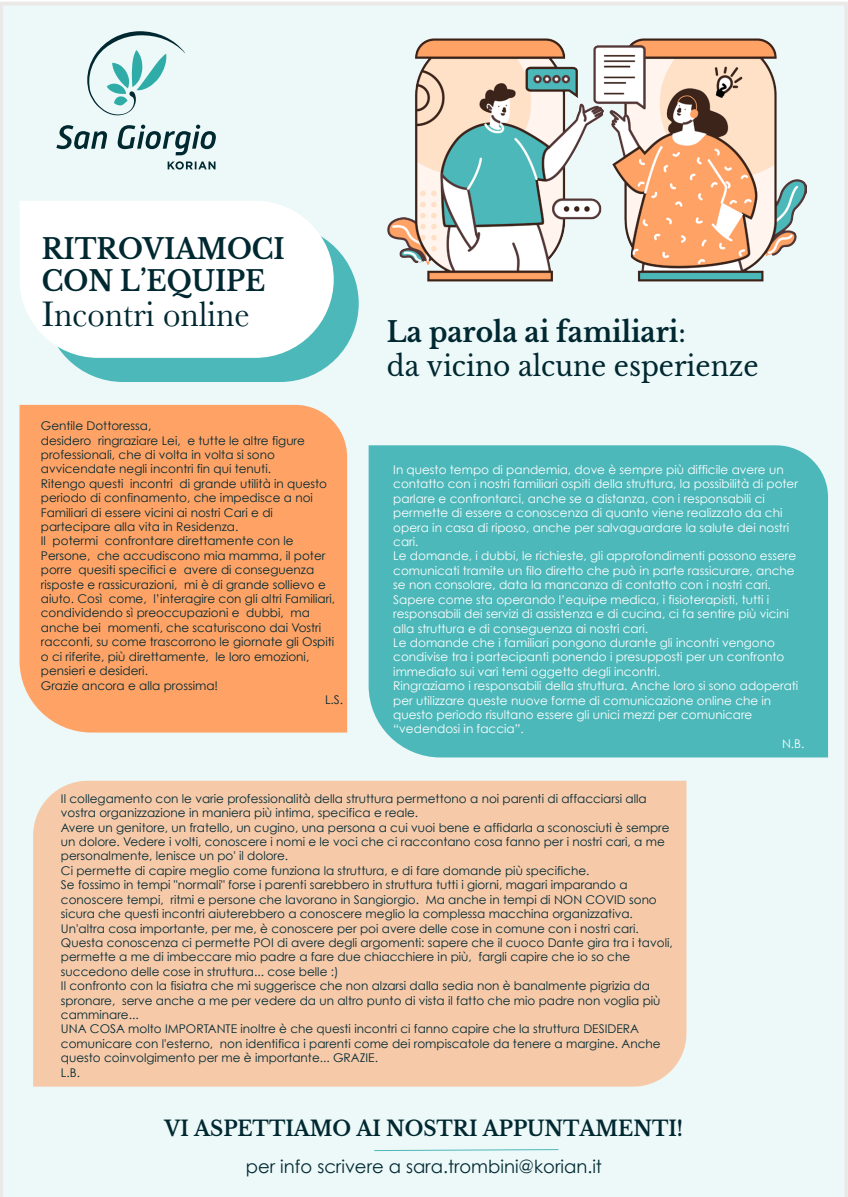
<style>
.page{position:relative;width:848px;height:1197px;background:#fff}
.page>*{position:absolute;margin:0;border:0;box-sizing:border-box;transform-origin:0 0}
.t1{font:36.9px "Baskerville";color:#002831;scale:.94 1}
.t2{font:28px/34px "Libre Baskerville";color:#002831;scale:.94 1}
.t3{font:700 28px/31.5px "Libre Baskerville";color:#002831;scale:.94 1}
.t4{font:700 21px "Libre Baskerville";color:#002831;scale:.94 1}
.t5{font:18px "Century Gothic";color:#012932}
.t6{font:12px/14.4px "Century Gothic";color:#012932}
.t7{font:12px "Century Gothic";color:#fff}
.s1{font-weight:700}
</style>
<div class="page">
<div style="left:0;top:2px;width:848px;height:1194px;background:#edf8f8"></div>
<div style="left:33px;top:780px;width:653px;height:306px;background:#f6c9a9"></div>
<div style="left:368px;top:445px;width:460px;height:312px;background:#4cb8ba"></div>
<div style="left:20px;top:405px;width:327px;height:327px;background:#ffa265"></div>
<img style="left:387px;top:30px;width:419px;height:273px">
<svg style="left:56px;top:125px;width:161px;height:30px;background:#a9bcbf"></svg>
<svg style="left:87px;top:31px;width:98px;height:85px;background:#c6e1e1"></svg>
<svg style="left:168px;top:161px;width:47px;height:8px"></svg>
<svg style="left:45px;top:225px;width:314px;height:157px;background:#7ccbcc"></svg>
<svg style="left:20px;top:201px;width:314px;height:157px"></svg>
<svg style="left:373px;top:1148px;width:186px;height:3px"></svg>
<h2 class="t3" style="left:42px;top:233px;width:260px">RITROVIAMOCI<br>CON L’EQUIPE</h2>
<h1 class="t1" style="left:42px;top:291px;width:222px">Incontri online</h1>
<p class="t6" style="left:41px;top:418px;width:112px">Gentile Dottoressa,</p>
<p class="t6" style="left:41px;top:433px;width:265px">desidero ringraziare Lei, e tutte le altre figure</p>
<p class="t6" style="left:41px;top:447px;width:235px">professionali, che di volta in volta si sono</p>
<p class="t6" style="left:41px;top:461px;width:232px">avvicendate negli incontri fin qui tenuti.</p>
<p class="t6" style="left:41px;top:476px;width:288px">Ritengo questi incontri di grande utilità in questo</p>
<p class="t6" style="left:41px;top:490px;width:273px">periodo di confinamento, che impedisce a noi</p>
<p class="t6" style="left:41px;top:505px;width:234px">Familiari di essere vicini ai nostri Cari e di</p>
<p class="t6" style="left:41px;top:519px;width:199px">partecipare alla vita in Residenza.</p>
<p class="t6" style="left:41px;top:533px;width:254px">Il potermi confrontare direttamente con le</p>
<p class="t6" style="left:41px;top:548px;width:286px">Persone, che accudiscono mia mamma, il poter</p>
<p class="t6" style="left:41px;top:562px;width:275px">porre quesiti specifici e avere di conseguenza</p>
<p class="t6" style="left:41px;top:577px;width:286px">risposte e rassicurazioni, mi è di grande sollievo e</p>
<p class="t6" style="left:41px;top:591px;width:296px">aiuto. Così come, l’interagire con gli altri Familiari,</p>
<p class="t6" style="left:41px;top:605px;width:270px">condividendo sì preoccupazioni e dubbi, ma</p>
<p class="t6" style="left:41px;top:620px;width:282px">anche bei momenti, che scaturiscono dai Vostri</p>
<p class="t6" style="left:41px;top:634px;width:295px">racconti, su come trascorrono le giornate gli Ospiti</p>
<p class="t6" style="left:41px;top:649px;width:270px">o ci riferite, più direttamente, le loro emozioni,</p>
<p class="t6" style="left:41px;top:663px;width:109px">pensieri e desideri.</p>
<p class="t6" style="left:41px;top:677px;width:179px">Grazie ancora e alla prossima!</p>
<p class="t6" style="left:325px;top:692px;width:20px">L.S.</p>
<h2 class="t2" style="left:387px;top:315px;width:397px"><span class="s1">La parola ai familiari</span>:<br>da vicino alcune esperienze</h2>
<p class="t7" style="left:393px;top:462px;width:392px">In questo tempo di pandemia, dove è sempre più difficile avere un</p>
<p class="t7" style="left:393px;top:476px;width:406px">contatto con i nostri familiari ospiti della struttura, la possibilità di poter</p>
<p class="t7" style="left:393px;top:491px;width:373px">parlare e confrontarci, anche se a distanza, con i responsabili ci</p>
<p class="t7" style="left:393px;top:505px;width:390px">permette di essere a conoscenza di quanto viene realizzato da chi</p>
<p class="t7" style="left:393px;top:520px;width:397px">opera in casa di riposo, anche per salvaguardare la salute dei nostri</p>
<p class="t7" style="left:393px;top:534px;width:27px">cari.</p>
<p class="t7" style="left:393px;top:548px;width:404px">Le domande, i dubbi, le richieste, gli approfondimenti possono essere</p>
<p class="t7" style="left:393px;top:563px;width:403px">comunicati tramite un filo diretto che può in parte rassicurare, anche</p>
<p class="t7" style="left:393px;top:577px;width:379px">se non consolare, data la mancanza di contatto con i nostri cari.</p>
<p class="t7" style="left:393px;top:592px;width:377px">Sapere come sta operando l’equipe medica, i fisioterapisti, tutti i</p>
<p class="t7" style="left:393px;top:606px;width:397px">responsabili dei servizi di assistenza e di cucina, ci fa sentire più vicini</p>
<p class="t7" style="left:393px;top:620px;width:256px">alla struttura e di conseguenza ai nostri cari.</p>
<p class="t7" style="left:393px;top:635px;width:383px">Le domande che i familiari pongono durante gli incontri vengono</p>
<p class="t7" style="left:393px;top:649px;width:392px">condivise tra i partecipanti ponendo i presupposti per un confronto</p>
<p class="t7" style="left:393px;top:664px;width:268px">immediato sui vari temi oggetto degli incontri.</p>
<p class="t7" style="left:393px;top:678px;width:406px">Ringraziamo i responsabili della struttura. Anche loro si sono adoperati</p>
<p class="t7" style="left:393px;top:692px;width:379px">per utilizzare queste nuove forme di comunicazione online che in</p>
<p class="t7" style="left:393px;top:707px;width:360px">questo periodo risultano essere gli unici mezzi per comunicare</p>
<p class="t7" style="left:393px;top:721px;width:132px">“vedendosi in faccia”.</p>
<p class="t7" style="left:782px;top:736px;width:24px">N.B.</p>
<p class="t6" style="left:61px;top:791px;width:613px">Il collegamento con le varie professionalità della struttura permettono a noi parenti di affacciarsi alla vostra organizzazione in maniera più intima, specifica e reale.<br>Avere un genitore, un fratello, un cugino, una persona a cui vuoi bene e affidarla a sconosciuti è sempre un dolore. Vedere i volti, conoscere i nomi e le voci che ci raccontano cosa fanno per i nostri cari, a me personalmente, lenisce un po' il dolore.<br>Ci permette di capire meglio come funziona la struttura, e di fare domande più specifiche.<br>Se fossimo in tempi "normali" forse i parenti sarebbero in struttura tutti i giorni, magari imparando a conoscere tempi, ritmi e persone che lavorano in Sangiorgio. Ma anche in tempi di NON COVID sono sicura che questi incontri aiuterebbero a conoscere meglio la complessa macchina organizzativa.<br>Un'altra cosa importante, per me, è conoscere per poi avere delle cose in comune con i nostri cari.<br>Questa conoscenza ci permette POI di avere degli argomenti: sapere che il cuoco Dante gira tra i tavoli, permette a me di imbeccare mio padre a fare due chiacchiere in più, fargli capire che io so che succedono delle cose in struttura... cose belle :)<br>Il confronto con la fisiatra che mi suggerisce che non alzarsi dalla sedia non è banalmente pigrizia da spronare, serve anche a me per vedere da un altro punto di vista il fatto che mio padre non voglia più camminare...<br>UNA COSA molto IMPORTANTE inoltre è che questi incontri ci fanno capire che la struttura DESIDERA comunicare con l'esterno, non identifica i parenti come dei rompiscatole da tenere a margine. Anche questo coinvolgimento per me è importante... GRAZIE.<br>L.B.</p>
<h3 class="t4" style="left:164px;top:1115px;width:553px">VI ASPETTIAMO AI NOSTRI APPUNTAMENTI!</h3>
<h3 class="t5" style="left:246px;top:1155px;width:357px">per info scrivere a sara.trombini@korian.it</h3>
</div>
